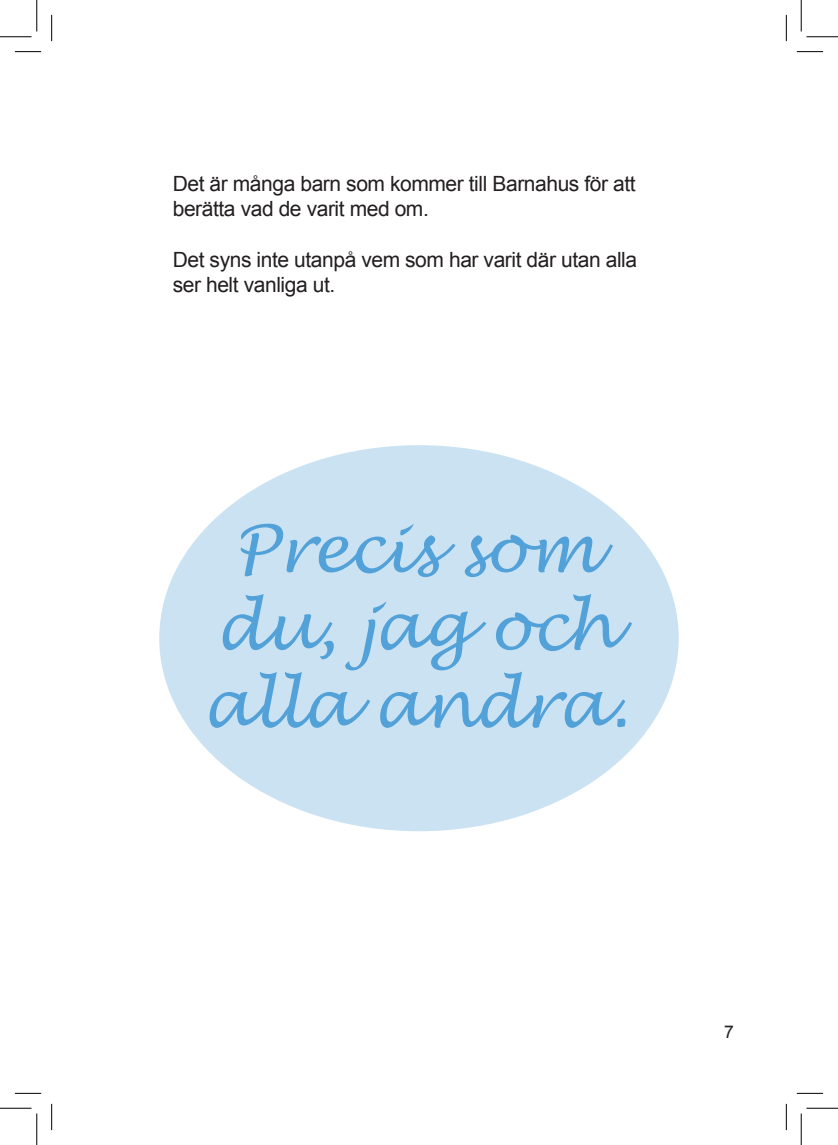
<style>
.page{position:relative;width:838px;height:1145px;background:#fff}
.page>*{position:absolute;margin:0;border:0;box-sizing:border-box;transform-origin:0 0}
.t1{font:italic 64.75px/77.7px "Lucida Handwriting";letter-spacing:-.02em;color:#52a1d8;text-align:center}
.t2{font:21px/25.2px "Arial";letter-spacing:-.02em;color:#231f20}
.t3{font:17.5px "Arial";color:#231f20}
</style>
<div class="page">
<div style="left:159px;top:445px;width:519px;height:386px;background:#cbe2f3;border-radius:50%"></div>
<svg style="left:15px;top:51px;width:26px;height:1px"></svg>
<svg style="left:796px;top:51px;width:27px;height:1px"></svg>
<svg style="left:15px;top:1093px;width:26px;height:1px"></svg>
<svg style="left:796px;top:1093px;width:27px;height:1px"></svg>
<svg style="left:51px;top:15px;width:1px;height:26px"></svg>
<svg style="left:51px;top:1104px;width:1px;height:26px"></svg>
<svg style="left:786px;top:15px;width:1px;height:26px"></svg>
<svg style="left:786px;top:1104px;width:1px;height:26px"></svg>
<hr style="left:0;top:36px;width:32px;height:1px;background:#000">
<hr style="left:806px;top:36px;width:31px;height:1px;background:#000">
<hr style="left:0;top:1108px;width:32px;height:1px;background:#000">
<hr style="left:806px;top:1108px;width:31px;height:1px;background:#000">
<hr style="left:36px;top:0;width:1px;height:31px;background:#000">
<hr style="left:36px;top:1113px;width:1px;height:32px;background:#000">
<hr style="left:800px;top:0;width:1px;height:31px;background:#000">
<hr style="left:800px;top:1113px;width:1px;height:32px;background:#000">
<p class="t2" style="left:173px;top:171px;width:464px">Det är många barn som kommer till Barnahus för att berätta vad de varit med om.</p>
<p class="t2" style="left:173px;top:246px;width:466px">Det syns inte utanpå vem som har varit där utan alla ser helt vanliga ut.</p>
<h1 class="t1" style="left:202px;top:512px;width:428px">Precis som du, jag och alla andra.</h1>
<p class="t3" style="left:724px;top:1020px;width:11px">7</p>
</div>
